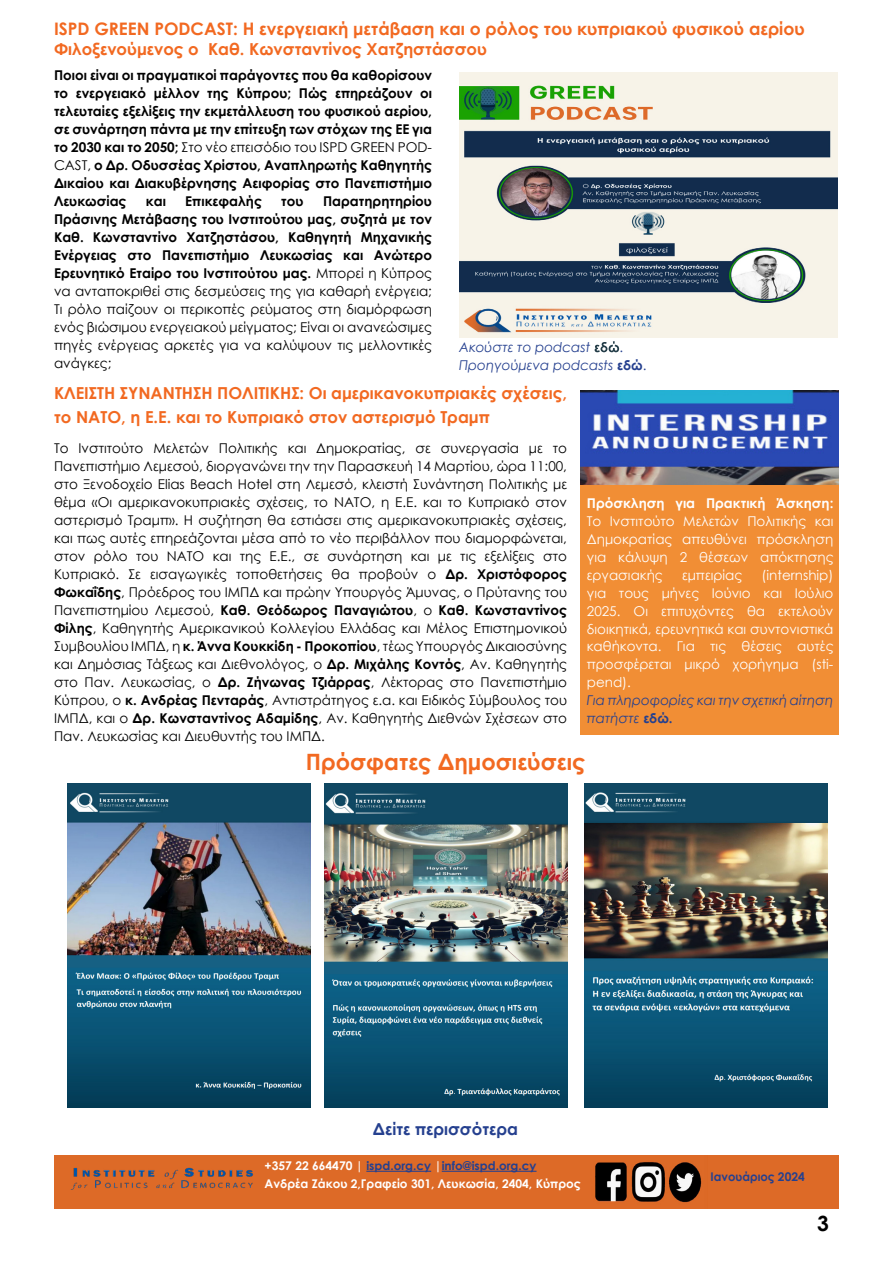
<style>
.page{position:relative;width:893px;height:1263px;background:#fff}
.page>*{position:absolute;margin:0;border:0;box-sizing:border-box;transform-origin:0 0}
.t1{font:700 22.5px "Century Gothic";color:#f26921}
.t2{font:700 21px "Century Gothic";color:#000}
.t3{font:700 17.25px "Century Gothic";color:#f26921}
.t4{font:700 16.5px/24px "Century Gothic";color:#f26921}
.t5{font:700 16.5px "Century Gothic";color:#25408f}
.t6{font:13.5px/18px "Century Gothic";color:#000;text-align:justify}
.t7{font:700 13.5px/18px "Century Gothic";color:#000;text-align:justify}
.t8{font:13.5px/18px "Century Gothic";color:#fff;text-align:justify}
.t9{font:italic 13.5px/18px "Century Gothic";color:#25408f}
.t10{font:700 13.5px "Century Gothic";color:#fff}
.t11{font:700 12px/18px "Century Gothic";color:#fff}
.t12{font:700 12px "Century Gothic";color:#25408f}
.s1{font-weight:400}
.s2{font-weight:700}
.s3{font-weight:700;font-style:normal;color:#fff}
.s4{font-style:normal}
.s5{font-weight:700;font-style:normal}
.s6{color:#25408f}
</style>
<div class="page">
<div style="left:580px;top:392px;width:259px;height:343px;background:#f18e35"></div>
<div style="left:54px;top:1155px;width:770px;height:54px;background:#dd6a27"></div>
<div style="left:824px;top:1155px;width:15px;height:54px;background:#dd6a27"></div>
<hr style="left:366px;top:1171px;width:65px;height:1px;background:#25408f">
<hr style="left:442px;top:1171px;width:95px;height:1px;background:#25408f">
<img style="left:71px;top:1167px;width:182px;height:23px">
<img style="left:584px;top:783px;width:243px;height:324px">
<img style="left:459px;top:72px;width:378px;height:266px">
<img style="left:324px;top:783px;width:243px;height:324px">
<img style="left:68px;top:783px;width:242px;height:324px">
<img style="left:580px;top:390px;width:259px;height:94px">
<img style="left:595px;top:1162px;width:107px;height:41px">
<p class="t3" style="left:54px;top:16px;width:752px">ISPD GREEN PODCAST: Η ενεργειακή μετάβαση και ο ρόλος του κυπριακού φυσικού αερίου</p>
<p class="t4" style="left:54px;top:36px;width:434px">Φιλοξενούμενος ο Καθ. Κωνσταντίνος Χατζηστάσσου</p>
<p class="t7" style="left:54px;top:65px;width:380px">Ποιοι είναι οι πραγματικοί παράγοντες που θα καθορίσουν το ενεργειακό μέλλον της Κύπρου; Πώς επηρεάζουν οι τελευταίες εξελίξεις την εκμετάλλευση του φυσικού αερίου, σε συνάρτηση πάντα με την επίτευξη των στόχων της ΕΕ για το 2030 και το 2050; <span class="s1">Στο νέο επεισόδιο του ISPD GREEN POD-CAST,</span> ο Δρ. Οδυσσέας Χρίστου, Αναπληρωτής Καθηγητής Δικαίου και Διακυβέρνησης Αειφορίας στο Πανεπιστήμιο Λευκωσίας</p>
<p class="t6" style="left:54px;top:192px;width:380px;text-indent:269px"><span class="s2">Παρατηρητηρίου Πράσινης Μετάβασης του Ινστιτούτου μας, συζητά με τον Καθ. Κωνσταντίνο Χατζηστάσου, Καθηγητή Μηχανικής Ενέργειας στο Πανεπιστήμιο Λευκωσίας και Ανώτερο Ερευνητικό Εταίρο του Ινστιτούτου μας.</span> Μπορεί η Κύπρος να ανταποκριθεί στις δεσμεύσεις της για καθαρή ενέργεια; Τι ρόλο παίζουν οι περικοπές ρεύματος στη διαμόρφωση ενός βιώσιμου ενεργειακού μείγματος; Είναι οι ανανεώσιμες πηγές ενέργειας αρκετές για να καλύψουν τις μελλοντικές ανάγκες;</p>
<p class="t4" style="left:54px;top:381px;width:515px">ΚΛΕΙΣΤΗ ΣΥΝΑΝΤΗΣΗ ΠΟΛΙΤΙΚΗΣ: Οι αμερικανοκυπριακές σχέσεις, το ΝΑΤΟ, η Ε.Ε. και το Κυπριακό στον αστερισμό Τραμπ</p>
<p class="t6" style="left:54px;top:438px;width:515px">Το Ινστιτούτο Μελετών Πολιτικής και Δημοκρατίας, σε συνεργασία με το Πανεπιστήμιο Λεμεσού, διοργανώνει την την Παρασκευή 14 Μαρτίου, ώρα 11:00, στο Ξενοδοχείο Elias Beach Hotel στη Λεμεσό, κλειστή Συνάντηση Πολιτικής με θέμα «Οι αμερικανοκυπριακές σχέσεις, το ΝΑΤΟ, η Ε.Ε. και το Κυπριακό στον αστερισμό Τραμπ». Η συζήτηση θα εστιάσει στις αμερικανοκυπριακές σχέσεις, και πως αυτές επηρεάζονται μέσα από το νέο περιβάλλον που διαμορφώνεται, στον ρόλο του ΝΑΤΟ και της Ε.Ε., σε συνάρτηση και με τις εξελίξεις στο Κυπριακό. Σε εισαγωγικές τοποθετήσεις θα προβούν ο <span class="s2">Δρ. Χριστόφορος Φωκαΐδης</span>, Πρόεδρος του ΙΜΠΔ και πρώην Υπουργός Άμυνας, ο Πρύτανης του Πανεπιστημίου Λεμεσού, <span class="s2">Καθ. Θεόδωρος Παναγιώτου</span>, ο <span class="s2">Καθ. Κωνσταντίνος Φίλης</span>, Καθηγητής Αμερικανικού Κολλεγίου Ελλάδας και Μέλος Επιστημονικού Συμβουλίου ΙΜΠΔ, η <span class="s2">κ. Άννα Κουκκίδη - Προκοπίου</span>, τέως Υπουργός Δικαιοσύνης και Δημόσιας Τάξεως και Διεθνολόγος, ο <span class="s2">Δρ. Μιχάλης Κοντός</span>, Αν. Καθηγητής στο Παν. Λευκωσίας, ο <span class="s2">Δρ. Ζήνωνας Τζιάρρας</span>, Λέκτορας στο Πανεπιστήμιο Κύπρου, ο <span class="s2">κ. Ανδρέας Πενταράς</span>, Αντιστράτηγος ε.α. και Ειδικός Σύμβουλος του ΙΜΠΔ, και ο <span class="s2">Δρ. Κωνσταντίνος Αδαμίδης</span>, Αν. Καθηγητής Διεθνών Σχέσεων στο Παν. Λευκωσίας και Διευθυντής του ΙΜΠΔ.</p>
<p class="t7" style="left:146px;top:191px;width:21px">και</p>
<p class="t7" style="left:185px;top:191px;width:78px">Επικεφαλής</p>
<p class="t7" style="left:281px;top:191px;width:24px">του</p>
<p class="t9" style="left:459px;top:338px;width:189px">Ακούστε το podcast <span class="s3">εδώ</span><span class="s4">.<br></span>Προηγούμενα podcasts <span class="s5">εδώ</span><span class="s4">.</span></p>
<p class="t10" style="left:587px;top:492px;width:248px">Πρόσκληση για Πρακτική Άσκηση:</p>
<p class="t8" style="left:587px;top:511px;width:248px">Το Ινστιτούτο Μελετών Πολιτικής και Δημοκρατίας απευθύνει πρόσκληση για κάλυψη 2 θέσεων απόκτησης εργασιακής</p>
<p class="t8" style="left:682px;top:565px;width:62px">εμπειρίας</p>
<p class="t8" style="left:587px;top:565px;width:248px;text-indent:175px">(internship) για τους μήνες Ιούνιο και Ιούλιο 2025. Οι επιτυχόντες θα εκτελούν διοικητικά, ερευνητικά και συντονιστικά καθήκοντα. Για τις θέσεις αυτές προσφέρεται μικρό χορήγημα (sti&shy;pend).</p>
<p class="t9" style="left:587px;top:691px;width:248px">Για πληροφορίες και την σχετική αίτηση πατήστε <span class="s5">εδώ.</span></p>
<h1 class="t1" style="left:306px;top:745px;width:281px">Πρόσφατες Δημοσιεύσεις</h1>
<p class="t5" style="left:373px;top:1117px;width:147px">Δείτε περισσότερα</p>
<p class="t11" style="left:265px;top:1156px;width:318px">+357 22 664470 | <span class="s6">ispd.org.cy</span> |<span class="s6">info@ispd.org.cy<br></span>Ανδρέα Ζάκου 2,Γραφείο 301, Λευκωσία, 2404, Κύπρος</p>
<p class="t12" style="left:711px;top:1167px;width:96px">Ιανουάριος 2024</p>
<h2 class="t2" style="left:817px;top:1207px;width:13px">3</h2>
</div>
